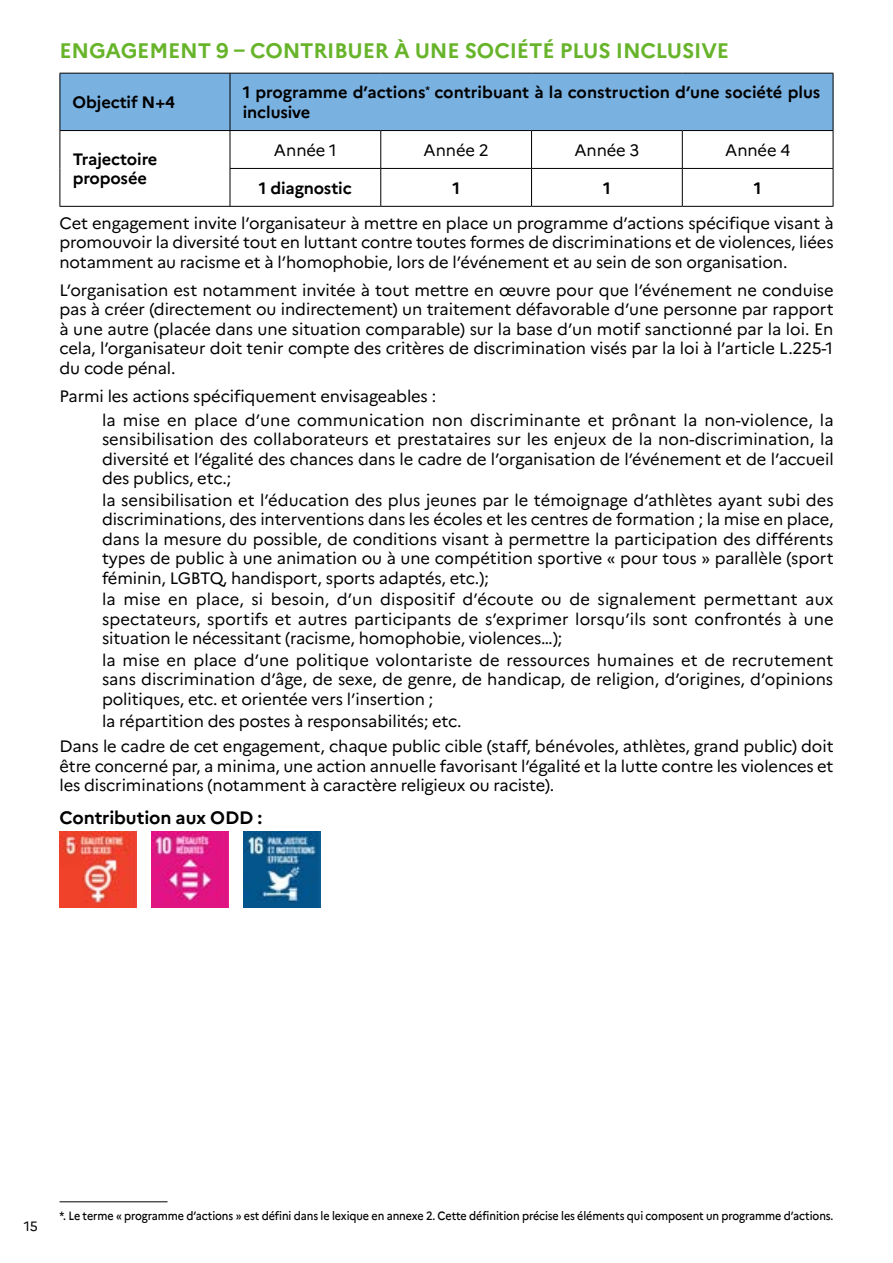
<style>
.page{position:relative;width:893px;height:1263px;background:#fff}
.page>*{position:absolute;margin:0;border:0;box-sizing:border-box;transform-origin:0 0}
.t1{font:700 21px "Marianne";letter-spacing:-.01em;color:#67b42a}
.t2{font:700 18px "Marianne";letter-spacing:-.01em;color:#000}
.t3{font:16.5px/19.5px "Marianne";letter-spacing:-.01em;color:#000;text-align:justify}
.t4{font:16.5px/23.7px "Marianne";letter-spacing:.01em;color:#000}
.t5{font:700 16.5px/19.5px "Marianne";letter-spacing:-.005em;color:#000}
.t6{font:13.5px "Marianne";color:#000}
.t7{font:500 12px "Marianne";letter-spacing:-.01em;color:#000;scale:.9 1}
</style>
<div class="page">
<div style="left:61px;top:74px;width:772px;height:56px;background:#79b1e1"></div>
<hr style="left:60px;top:73px;width:170px;height:1px;background:#000">
<hr style="left:60px;top:74px;width:1px;height:56px;background:#000">
<hr style="left:230px;top:73px;width:151px;height:1px;background:#000">
<hr style="left:230px;top:74px;width:1px;height:56px;background:#000">
<hr style="left:381px;top:73px;width:150px;height:1px;background:#000">
<hr style="left:531px;top:73px;width:151px;height:1px;background:#000">
<hr style="left:682px;top:73px;width:151px;height:1px;background:#000">
<hr style="left:833px;top:74px;width:1px;height:56px;background:#000">
<hr style="left:60px;top:130px;width:170px;height:1px;background:#000">
<hr style="left:60px;top:131px;width:1px;height:37px;background:#000">
<hr style="left:230px;top:130px;width:151px;height:1px;background:#000">
<hr style="left:230px;top:131px;width:1px;height:37px;background:#000">
<hr style="left:381px;top:130px;width:150px;height:1px;background:#000">
<hr style="left:380px;top:131px;width:1px;height:37px;background:#000">
<hr style="left:531px;top:130px;width:151px;height:1px;background:#000">
<hr style="left:531px;top:131px;width:1px;height:37px;background:#000">
<hr style="left:682px;top:130px;width:151px;height:1px;background:#000">
<hr style="left:682px;top:131px;width:1px;height:37px;background:#000">
<hr style="left:833px;top:131px;width:1px;height:37px;background:#000">
<hr style="left:60px;top:168px;width:1px;height:38px;background:#000">
<hr style="left:230px;top:168px;width:151px;height:1px;background:#000">
<hr style="left:230px;top:169px;width:1px;height:37px;background:#000">
<hr style="left:381px;top:168px;width:150px;height:1px;background:#000">
<hr style="left:380px;top:169px;width:1px;height:37px;background:#000">
<hr style="left:531px;top:168px;width:151px;height:1px;background:#000">
<hr style="left:531px;top:169px;width:1px;height:37px;background:#000">
<hr style="left:682px;top:168px;width:151px;height:1px;background:#000">
<hr style="left:682px;top:169px;width:1px;height:37px;background:#000">
<hr style="left:833px;top:169px;width:1px;height:37px;background:#000">
<hr style="left:60px;top:206px;width:170px;height:1px;background:#000">
<hr style="left:230px;top:206px;width:151px;height:1px;background:#000">
<hr style="left:381px;top:206px;width:150px;height:1px;background:#000">
<hr style="left:531px;top:206px;width:151px;height:1px;background:#000">
<hr style="left:682px;top:206px;width:151px;height:1px;background:#000">
<img style="left:60px;top:831px;width:76px;height:77px">
<img style="left:151px;top:831px;width:77px;height:77px">
<img style="left:243px;top:831px;width:77px;height:77px">
<hr style="left:60px;top:1201px;width:108px;height:1px;background:#000">
<p class="t1" style="left:60px;top:38px;width:671px">ENGAGEMENT 9 – CONTRIBUER À UNE SOCIÉTÉ PLUS INCLUSIVE</p>
<p class="t5" style="left:73px;top:92px;width:104px">Objectif N+4</p>
<p class="t5" style="left:243px;top:83px;width:579px">1 programme d’actions<sup>*</sup> contribuant à la construction d’une société plus inclusive</p>
<p class="t5" style="left:73px;top:149px;width:86px">Trajectoire proposée</p>
<p class="t3" style="left:274px;top:140px;width:64px">Année 1</p>
<p class="t3" style="left:424px;top:140px;width:67px">Année 2</p>
<p class="t3" style="left:574px;top:140px;width:67px">Année 3</p>
<p class="t3" style="left:725px;top:140px;width:67px">Année 4</p>
<p class="t5" style="left:259px;top:178px;width:94px">1 diagnostic</p>
<p class="t5" style="left:452px;top:178px;width:9px">1</p>
<p class="t5" style="left:603px;top:178px;width:9px">1</p>
<p class="t5" style="left:754px;top:178px;width:9px">1</p>
<p class="t3" style="left:60px;top:213px;width:776px">Cet engagement invite l’organisateur à mettre en place un programme d’actions spécifique visant à promouvoir la diversité tout en luttant contre toutes formes de discriminations et de violences, liées notamment au racisme et à l’homophobie, lors de l’événement et au sein de son organisation.</p>
<p class="t3" style="left:60px;top:280px;width:776px">L’organisation est notamment invitée à tout mettre en œuvre pour que l’événement ne conduise pas à créer (directement ou indirectement) un traitement défavorable d’une personne par rapport à une autre (placée dans une situation comparable) sur la base d’un motif sanctionné par la loi. En cela, l’organisateur doit tenir compte des critères de discrimination visés par la loi à l’article L.225-1 du code pénal.</p>
<p class="t4" style="left:102px;top:384px;width:733px;text-indent:-43px">Parmi les actions spécifiquement envisageables :<br>la mise en place d’une communication non discriminante et prônant la non-violence, la</p>
<p class="t3" style="left:102px;top:429px;width:733px">sensibilisation des collaborateurs et prestataires sur les enjeux de la non-discrimination, la diversité et l’égalité des chances dans le cadre de l’organisation de l’événement et de l’accueil des publics, etc.;</p>
<p class="t3" style="left:102px;top:490px;width:733px">la sensibilisation et l’éducation des plus jeunes par le témoignage d’athlètes ayant subi des discriminations, des interventions dans les écoles et les centres de formation ; la mise en place, dans la mesure du possible, de conditions visant à permettre la participation des différents types de public à une animation ou à une compétition sportive « pour tous » parallèle (sport féminin, LGBTQ, handisport, sports adaptés, etc.);</p>
<p class="t3" style="left:102px;top:590px;width:733px">la mise en place, si besoin, d’un dispositif d’écoute ou de signalement permettant aux spectateurs, sportifs et autres participants de s’exprimer lorsqu’ils sont confrontés à une situation le nécessitant (racisme, homophobie, violences…);</p>
<p class="t3" style="left:102px;top:650px;width:733px">la mise en place d’une politique volontariste de ressources humaines et de recrutement sans discrimination d’âge, de sexe, de genre, de handicap, de religion, d’origines, d’opinions politiques, etc. et orientée vers l’insertion ;</p>
<p class="t3" style="left:60px;top:708px;width:775px;line-height:25.8px;text-indent:43px">la répartition des postes à responsabilités; etc.<br>Dans le cadre de cet engagement, chaque public cible (staff, bénévoles, athlètes, grand public) doit</p>
<p class="t3" style="left:60px;top:756px;width:775px">être concerné par, a minima, une action annuelle favorisant l’égalité et la lutte contre les violences et les discriminations (notamment à caractère religieux ou raciste).</p>
<p class="t2" style="left:60px;top:806px;width:204px">Contribution aux ODD :</p>
<p class="t6" style="left:24px;top:1217px;width:15px">15</p>
<p class="t7" style="left:60px;top:1209px;width:861px">*. Le terme « programme d’actions » est défini dans le lexique en annexe 2. Cette définition précise les éléments qui composent un programme d’actions.</p>
</div>
